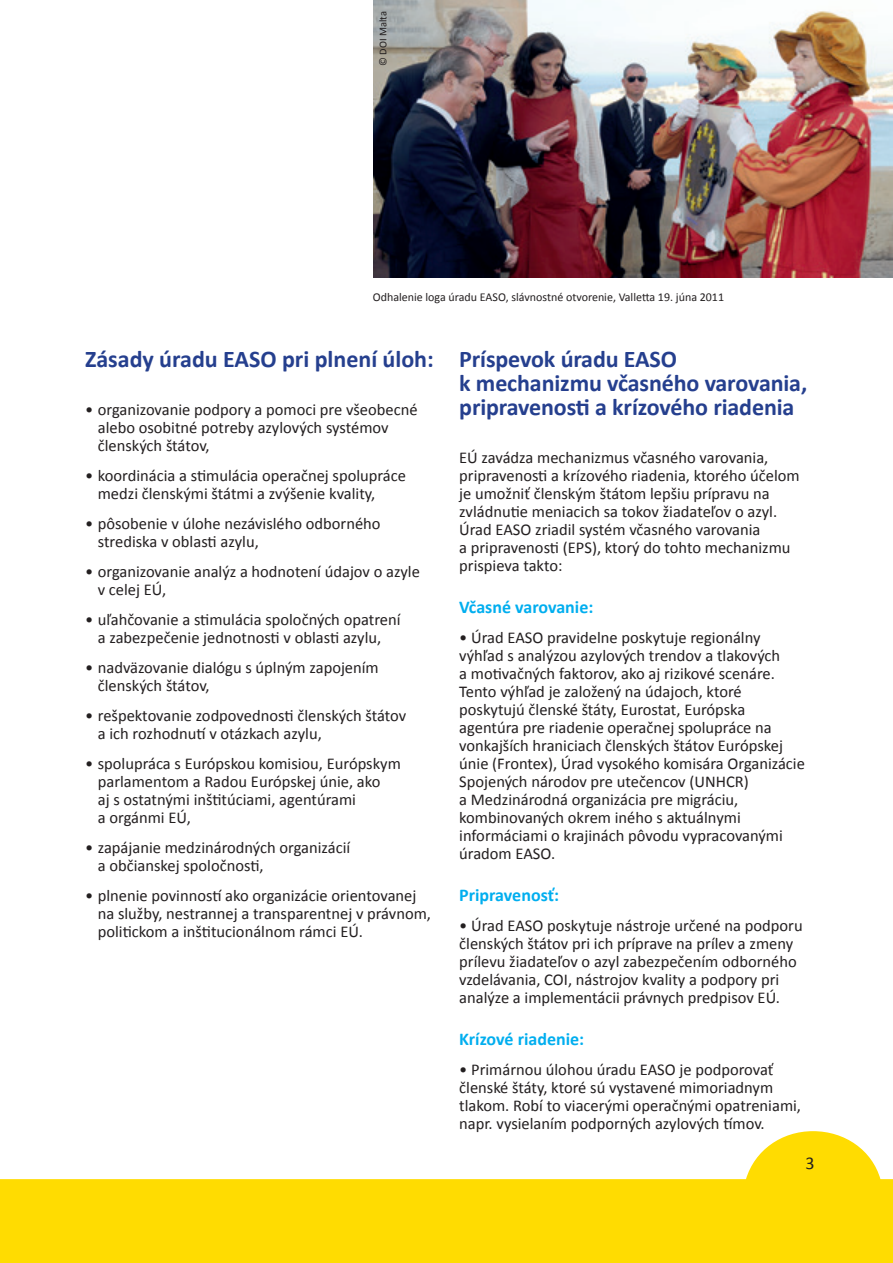
<style>
.page{position:relative;width:893px;height:1263px;background:#fff}
.page>*{position:absolute;margin:0;border:0;box-sizing:border-box;transform-origin:0 0}
.T2{font:700 24px/24px "Calibri";letter-spacing:-.005em;color:#253f8e}
.T4{font:700 18px "Calibri";color:#00aeef}
.t1{font:18px "Calibri";color:#231f20}
.body{font:16.5px/18px "Calibri";color:#231f20}
.t2{font:12px "Calibri";color:#231f20}
.t3{font:10.5px "Calibri";color:#231f20}
</style>
<div class="page">
<svg style="left:0;top:1131px;width:893px;height:132px;fill:#ffdc01"></svg>
<img style="left:373px;top:0;width:520px;height:278px">
<p class="t3" style="left:376px;top:66px;width:56px;rotate:-90deg">© DOI Malta</p>
<p class="t2" style="left:373px;top:290px;width:353px">Odhalenie loga úradu EASO, slávnostné otvorenie, Valletta 19. júna 2011</p>
<p class="T2" style="left:85px;top:347px;width:350px">Zásady úradu EASO pri plnení úloh:</p>
<p class="body" style="left:98px;top:400px;width:321px;text-indent:-13px">• organizovanie podpory a pomoci pre všeobecné alebo osobitné potreby azylových systémov členských štátov,</p>
<p class="body" style="left:98px;top:466px;width:310px;text-indent:-13px">• koordinácia a stimulácia operačnej spolupráce medzi členskými štátmi a zvýšenie kvality,</p>
<p class="body" style="left:98px;top:514px;width:284px;text-indent:-13px">• pôsobenie v úlohe nezávislého odborného strediska v oblasti azylu,</p>
<p class="body" style="left:98px;top:562px;width:324px;text-indent:-13px">• organizovanie analýz a hodnotení údajov o azyle v celej EÚ,</p>
<p class="body" style="left:85px;top:610px;width:317px;text-align:center">• uľahčovanie a stimulácia spoločných opatrení a zabezpečenie jednotnosti v oblasti azylu,</p>
<p class="body" style="left:98px;top:658px;width:283px;text-indent:-13px">• nadväzovanie dialógu s úplným zapojením členských štátov,</p>
<p class="body" style="left:98px;top:706px;width:310px;text-indent:-13px">• rešpektovanie zodpovednosti členských štátov a ich rozhodnutí v otázkach azylu,</p>
<p class="body" style="left:98px;top:754px;width:305px;text-indent:-13px">• spolupráca s Európskou komisiou, Európskym parlamentom a Radou Európskej únie, ako<br>aj s ostatnými inštitúciami, agentúrami<br>a orgánmi EÚ,</p>
<p class="body" style="left:98px;top:838px;width:254px;text-indent:-13px">• zapájanie medzinárodných organizácií a občianskej spoločnosti,</p>
<p class="body" style="left:98px;top:886px;width:335px;text-indent:-13px">• plnenie povinností ako organizácie orientovanej na služby, nestrannej a transparentnej v právnom, politickom a inštitucionálnom rámci EÚ.</p>
<p class="T2" style="left:459px;top:347px;width:349px">Príspevok úradu EASO<br>k mechanizmu včasného varovania, pripravenosti a krízového riadenia</p>
<p class="body" style="left:459px;top:448px;width:342px">EÚ zavádza mechanizmus včasného varovania, pripravenosti a krízového riadenia, ktorého účelom je umožniť členským štátom lepšiu prípravu na zvládnutie meniacich sa tokov žiadateľov o azyl.<br>Úrad EASO zriadil systém včasného varovania<br>a pripravenosti (EPS), ktorý do tohto mechanizmu prispieva takto:</p>
<p class="T4" style="left:459px;top:596px;width:136px">Včasné varovanie:</p>
<p class="body" style="left:459px;top:628px;width:347px">• Úrad EASO pravidelne poskytuje regionálny výhľad s analýzou azylových trendov a tlakových<br>a motivačných faktorov, ako aj rizikové scenáre.<br>Tento výhľad je založený na údajoch, ktoré poskytujú členské štáty, Eurostat, Európska agentúra pre riadenie operačnej spolupráce na vonkajších hraniciach členských štátov Európskej únie (Frontex), Úrad vysokého komisára Organizácie Spojených národov pre utečencov (UNHCR)<br>a Medzinárodná organizácia pre migráciu, kombinovaných okrem iného s aktuálnymi informáciami o krajinách pôvodu vypracovanými úradom EASO.</p>
<p class="T4" style="left:459px;top:884px;width:101px">Pripravenosť:</p>
<p class="body" style="left:459px;top:916px;width:345px">• Úrad EASO poskytuje nástroje určené na podporu členských štátov pri ich príprave na prílev a zmeny prílevu žiadateľov o azyl zabezpečením odborného vzdelávania, COI, nástrojov kvality a podpory pri analýze a implementácii právnych predpisov EÚ.</p>
<p class="T4" style="left:459px;top:1028px;width:126px">Krízové riadenie:</p>
<p class="body" style="left:459px;top:1060px;width:343px">• Primárnou úlohou úradu EASO je podporovať členské štáty, ktoré sú vystavené mimoriadnym tlakom. Robí to viacerými operačnými opatreniami, napr. vysielaním podporných azylových tímov.</p>
<p class="t1" style="left:805px;top:1152px;width:11px">3</p>
</div>
